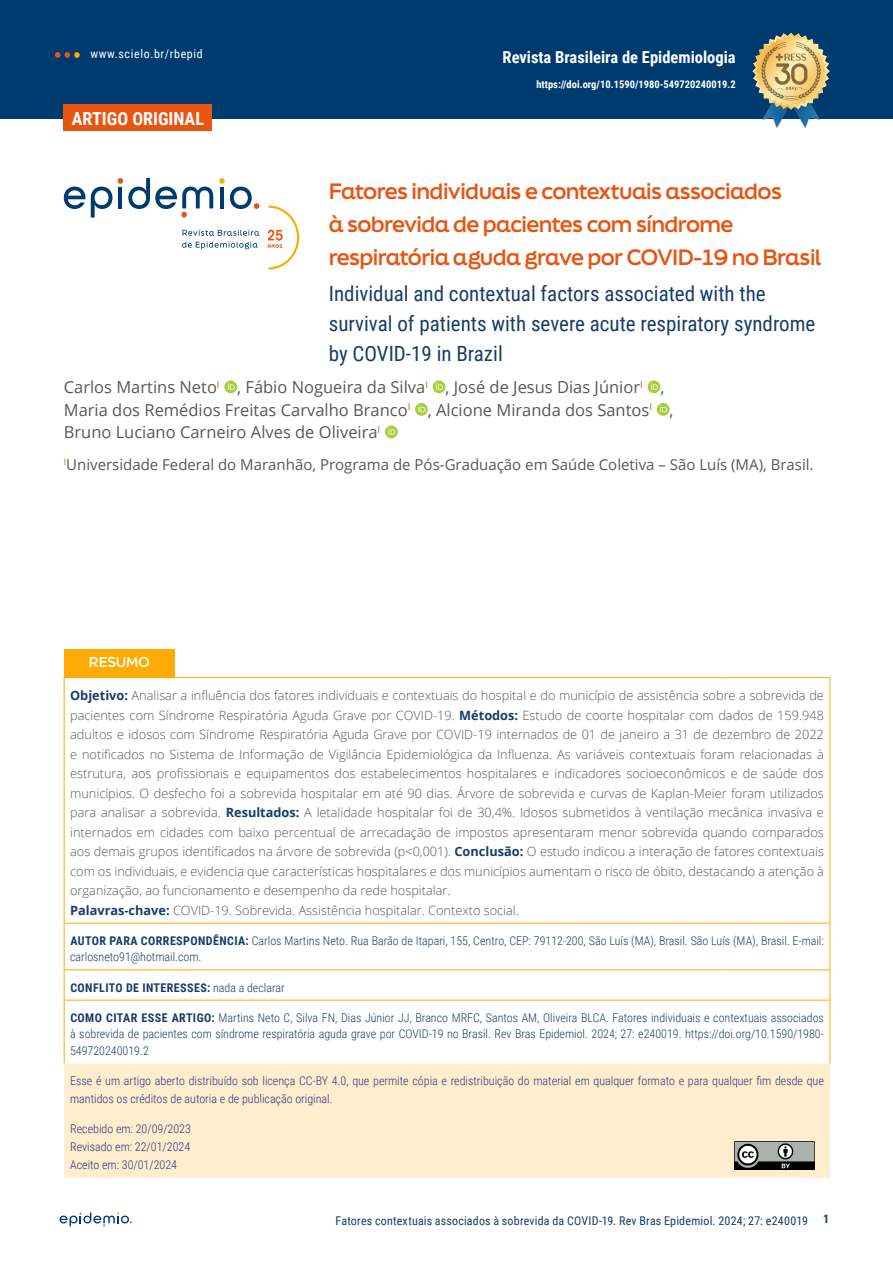
<style>
.page{position:relative;width:893px;height:1263px;background:#fff}
.page>*{position:absolute;margin:0;border:0;box-sizing:border-box;transform-origin:0 0}
.t1{font:21px/30px "Roboto Condensed";color:#173d6b}
.t2{font:700 21px/33px "Final Six";letter-spacing:-.03em;color:#e85412}
.t3{font:700 18px "Roboto Condensed";color:#fff}
.t4{font:16.5px/22.5px "Open Sans";color:#575756}
.t5{font:700 16.5px "Roboto Condensed";color:#fff}
.t6{font:15px "Open Sans";color:#575756}
.t7{font:700 13.5px "Final Six";letter-spacing:-.01em;color:#fff}
.t8{font:300 12.75px/19.5px "Open Sans";color:#575756}
.t9{font:300 12px/16.5px "Roboto Condensed";color:#173d6b}
.t10{font:300 12px/18px "Roboto Condensed";color:#283583}
.t11{font:12px "Roboto Condensed";letter-spacing:.015em;color:#173d6b}
.t12{font:700 12px "Roboto Condensed";letter-spacing:.035em;color:#173d6b}
.t13{font:12px "Roboto Condensed";letter-spacing:.05em;color:#fff}
.t14{font:700 10.5px "Roboto Condensed";color:#fff}
.s1{font-weight:700;color:#173d6b}
.s2{font-weight:700}
.s3{font-weight:300}
</style>
<div class="page">
<svg style="left:60px;top:1212px;width:72px;height:14px"></svg>
<div style="left:0;top:0;width:893px;height:118px;background:#003b70"></div>
<svg style="left:55px;top:52px;width:25px;height:6px"></svg>
<svg style="left:224px;top:380px;width:13px;height:13px"></svg>
<svg style="left:228px;top:383px;width:7px;height:7px"></svg>
<div style="left:433px;top:380px;width:12px;height:13px;background:#a6ce39;border-radius:50%"></div>
<svg style="left:436px;top:383px;width:7px;height:7px"></svg>
<div style="left:648px;top:380px;width:12px;height:13px;background:#a6ce39;border-radius:50%"></div>
<svg style="left:651px;top:383px;width:7px;height:7px"></svg>
<svg style="left:415px;top:403px;width:13px;height:13px"></svg>
<svg style="left:418px;top:405px;width:7px;height:7px"></svg>
<svg style="left:657px;top:403px;width:12px;height:13px"></svg>
<svg style="left:660px;top:405px;width:7px;height:7px"></svg>
<svg style="left:385px;top:425px;width:13px;height:13px"></svg>
<svg style="left:388px;top:428px;width:7px;height:7px"></svg>
<svg style="left:64px;top:187px;width:48px;height:30px"></svg>
<svg style="left:118px;top:178px;width:95px;height:39px"></svg>
<svg style="left:219px;top:178px;width:40px;height:31px"></svg>
<svg style="left:182px;top:230px;width:77px;height:6px"></svg>
<svg style="left:182px;top:242px;width:76px;height:7px"></svg>
<svg style="left:268px;top:206px;width:31px;height:64px"></svg>
<div style="left:64px;top:105px;width:148px;height:26px;background:#e85412"></div>
<div style="left:64px;top:649px;width:110px;height:28px;background:#ffab03"></div>
<div style="left:64px;top:1063px;width:766px;height:115px;background:#ffeecd"></div>
<hr style="left:829px;top:923px;width:1px;height:47px;background:#ffab03">
<hr style="left:829px;top:970px;width:1px;height:30px;background:#ffab03">
<hr style="left:829px;top:1000px;width:1px;height:63px;background:#ffab03">
<hr style="left:64px;top:923px;width:1px;height:47px;background:#ffab03">
<hr style="left:64px;top:970px;width:1px;height:30px;background:#ffab03">
<hr style="left:65px;top:969px;width:109px;height:1px;background:#ffab03">
<hr style="left:174px;top:969px;width:552px;height:1px;background:#ffab03">
<hr style="left:726px;top:969px;width:103px;height:1px;background:#ffab03">
<hr style="left:64px;top:1000px;width:1px;height:63px;background:#ffab03">
<hr style="left:64px;top:1000px;width:110px;height:1px;background:#ffab03">
<hr style="left:174px;top:1000px;width:552px;height:1px;background:#ffab03">
<hr style="left:726px;top:1000px;width:104px;height:1px;background:#ffab03">
<hr style="left:64px;top:677px;width:110px;height:1px;background:#ffab03">
<hr style="left:64px;top:678px;width:1px;height:245px;background:#ffab03">
<hr style="left:174px;top:677px;width:552px;height:1px;background:#ffab03">
<hr style="left:726px;top:677px;width:104px;height:1px;background:#ffab03">
<hr style="left:829px;top:678px;width:1px;height:245px;background:#ffab03">
<hr style="left:64px;top:923px;width:110px;height:1px;background:#ffab03">
<hr style="left:174px;top:923px;width:552px;height:1px;background:#ffab03">
<hr style="left:726px;top:923px;width:104px;height:1px;background:#ffab03">
<img style="left:735px;top:1141px;width:79px;height:28px">
<img style="left:731px;top:32px;width:120px;height:96px">
<p class="t13" style="left:90px;top:45px;width:114px">www.scielo.br/rbepid</p>
<h2 class="t3" style="left:72px;top:106px;width:134px">ARTIGO ORIGINAL</h2>
<p class="t5" style="left:502px;top:46px;width:235px">Revista Brasileira de Epidemiologia</p>
<p class="t14" style="left:536px;top:77px;width:201px">https://doi.org/10.1590/1980-549720240019.2</p>
<h1 class="t2" style="left:329px;top:174px;width:494px">Fatores individuais e contextuais associados<br>à sobrevida de pacientes com síndrome respiratória aguda grave por COVID-19 no Brasil</h1>
<h1 class="t1" style="left:329px;top:277px;width:488px">Individual and contextual factors associated with the survival of patients with severe acute respiratory syndrome by COVID-19 in Brazil</h1>
<p class="t4" style="left:64px;top:376px;width:611px">Carlos Martins Neto<sup>I</sup> , Fábio Nogueira da Silva<sup>I</sup> , José de Jesus Dias Júnior<sup>I</sup> ,<br>Maria dos Remédios Freitas Carvalho Branco<sup>I</sup> , Alcione Miranda dos Santos<sup>I</sup> ,<br>Bruno Luciano Carneiro Alves de Oliveira<sup>I</sup></p>
<p class="t6" style="left:64px;top:454px;width:751px"><sup>I</sup>Universidade Federal do Maranhão, Programa de Pós-Graduação em Saúde Coletiva – São Luís (MA), Brasil.</p>
<p class="t7" style="left:89px;top:652px;width:62px">RESUMO</p>
<p class="t8" style="left:70px;top:685px;width:755px"><span class="s1">Objetivo:</span> Analisar a influência dos fatores individuais e contextuais do hospital e do município de assistência sobre a sobrevida de pacientes com Síndrome Respiratória Aguda Grave por COVID-19. <span class="s1">Métodos:</span> Estudo de coorte hospitalar com dados de 159.948 adultos e idosos com Síndrome Respiratória Aguda Grave por COVID-19 internados de 01 de janeiro a 31 de dezembro de 2022 e notificados no Sistema de Informação de Vigilância Epidemiológica da Influenza. As variáveis contextuais foram relacionadas à estrutura, aos profissionais e equipamentos dos estabelecimentos hospitalares e indicadores socioeconômicos e de saúde dos municípios. O desfecho foi a sobrevida hospitalar em até 90 dias. Árvore de sobrevida e curvas de Kaplan-Meier foram utilizados para analisar a sobrevida. <span class="s1">Resultados:</span> A letalidade hospitalar foi de 30,4%. Idosos submetidos à ventilação mecânica invasiva e internados em cidades com baixo percentual de arrecadação de impostos apresentaram menor sobrevida quando comparados aos demais grupos identificados na árvore de sobrevida (p&lt;0,001). <span class="s1">Conclusão:</span> O estudo indicou a interação de fatores contextuais com os individuais, e evidencia que características hospitalares e dos municípios aumentam o risco de óbito, destacando a atenção à organização, ao funcionamento e desempenho da rede hospitalar.<br><span class="s1">Palavras-chave:</span> COVID-19. Sobrevida. Assistência hospitalar. Contexto social.</p>
<p class="t9" style="left:70px;top:932px;width:755px"><span class="s2">AUTOR PARA CORRESPONDÊNCIA:</span> Carlos Martins Neto. Rua Barão de Itapari, 155, Centro, CEP: 79112-200, São Luís (MA), Brasil. São Luís (MA), Brasil. E-mail: carlosneto91@hotmail.com.</p>
<p class="t12" style="left:70px;top:979px;width:216px">CONFLITO DE INTERESSES: <span class="s3">nada a declarar</span></p>
<p class="t9" style="left:70px;top:1009px;width:755px;text-align:justify"><span class="s2">COMO CITAR ESSE ARTIGO:</span> Martins Neto C, Silva FN, Dias Júnior JJ, Branco MRFC, Santos AM, Oliveira BLCA. Fatores individuais e contextuais associados à sobrevida de pacientes com síndrome respiratória aguda grave por COVID-19 no Brasil. Rev Bras Epidemiol. 2024; 27: e240019. https://doi.org/10.1590/1980- 549720240019.2</p>
<p class="t10" style="left:70px;top:1071px;width:755px">Esse é um artigo aberto distribuído sob licença CC-BY 4.0, que permite cópia e redistribuição do material em qualquer formato e para qualquer fim desde que mantidos os créditos de autoria e de publicação original.</p>
<p class="t10" style="left:70px;top:1120px;width:122px;text-align:justify">Recebido em: 20/09/2023<br>Revisado em: 22/01/2024<br>Aceito em: 30/01/2024</p>
<p class="t11" style="left:336px;top:1212px;width:474px">Fatores contextuais associados à sobrevida da COVID-19. Rev Bras Epidemiol. 2024; 27: e240019</p>
<p class="t12" style="left:823px;top:1211px;width:8px">1</p>
</div>
